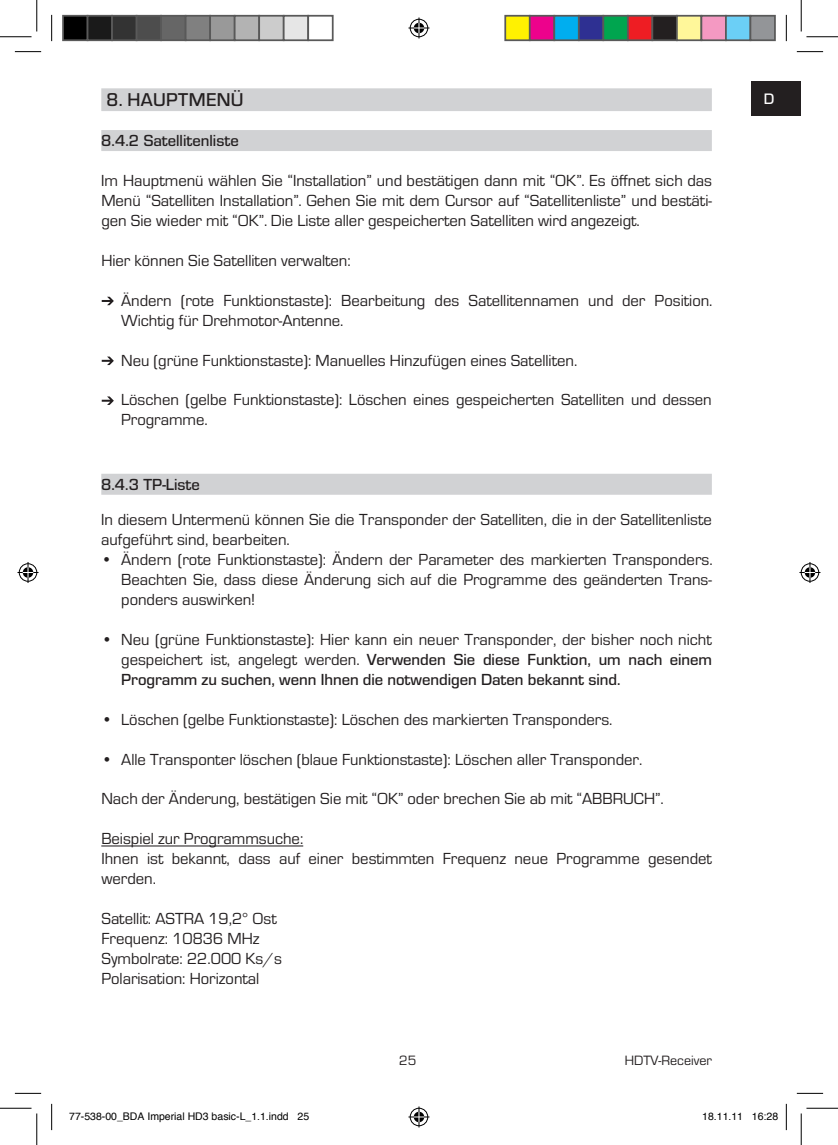
<style>
.page{position:relative;width:838px;height:1145px;background:#fff}
.page>*{position:absolute;margin:0;border:0;box-sizing:border-box;transform-origin:0 0}
.t1{font:500 19.25px "Eurostile OT";color:#231f20}
.t2{font:16.62px/19.9px "Eurostile OT";color:#231f20}
.t3{font:500 16.62px "Eurostile OT";color:#231f20}
.t4{font:500 15.75px "Eurostile OT";color:#fff}
.t5{font:14px "Eurostile OT";color:#231f20}
.t6{font:10.5px "Helvetica";color:#000}
.s1{font-weight:500}
</style>
<div class="page">
<div style="left:751px;top:81px;width:50px;height:35px;background:#231f20"></div>
<div style="left:101px;top:130px;width:610px;height:21px;background:#d1d2d4"></div>
<div style="left:101px;top:474px;width:610px;height:21px;background:#d1d2d4"></div>
<hr style="left:101px;top:845px;width:202px;height:2px;background:#231f20">
<svg style="left:102px;top:297px;width:12px;height:8px"></svg>
<svg style="left:102px;top:357px;width:12px;height:8px"></svg>
<svg style="left:102px;top:396px;width:12px;height:9px"></svg>
<div style="left:101px;top:88px;width:610px;height:23px;background:#d1d2d4"></div>
<svg style="left:15px;top:51px;width:26px;height:1px"></svg>
<svg style="left:796px;top:51px;width:27px;height:1px"></svg>
<svg style="left:15px;top:1093px;width:26px;height:1px"></svg>
<svg style="left:796px;top:1093px;width:27px;height:1px"></svg>
<svg style="left:51px;top:15px;width:1px;height:26px"></svg>
<svg style="left:51px;top:1104px;width:1px;height:26px"></svg>
<svg style="left:786px;top:15px;width:1px;height:26px"></svg>
<svg style="left:786px;top:1104px;width:1px;height:26px"></svg>
<hr style="left:0;top:36px;width:32px;height:1px;background:#000">
<hr style="left:806px;top:36px;width:31px;height:1px;background:#000">
<hr style="left:0;top:1108px;width:32px;height:1px;background:#000">
<hr style="left:806px;top:1108px;width:31px;height:1px;background:#000">
<hr style="left:36px;top:0;width:1px;height:31px;background:#000">
<hr style="left:36px;top:1113px;width:1px;height:32px;background:#000">
<hr style="left:800px;top:0;width:1px;height:31px;background:#000">
<hr style="left:800px;top:1113px;width:1px;height:32px;background:#000">
<svg style="left:408px;top:18px;width:21px;height:21px"></svg>
<svg style="left:408px;top:1106px;width:21px;height:21px"></svg>
<svg style="left:18px;top:562px;width:21px;height:21px"></svg>
<svg style="left:799px;top:562px;width:21px;height:21px"></svg>
<div style="left:63px;top:16px;width:25px;height:24px;background:#000"></div>
<div style="left:62px;top:15px;width:26px;height:26px;border:2px solid #595959"></div>
<div style="left:88px;top:16px;width:24px;height:24px;background:#1a1a1a"></div>
<div style="left:87px;top:15px;width:26px;height:26px;border:2px solid #595959"></div>
<div style="left:112px;top:16px;width:25px;height:24px;background:#333"></div>
<div style="left:111px;top:15px;width:26px;height:26px;border:2px solid #595959"></div>
<div style="left:137px;top:16px;width:24px;height:24px;background:#4d4d4d"></div>
<div style="left:136px;top:15px;width:26px;height:26px;border:2px solid #595959"></div>
<div style="left:161px;top:16px;width:25px;height:24px;background:#666"></div>
<div style="left:160px;top:15px;width:26px;height:26px;border:2px solid #595959"></div>
<div style="left:186px;top:16px;width:24px;height:24px;background:#808080"></div>
<div style="left:185px;top:15px;width:26px;height:26px;border:2px solid #595959"></div>
<div style="left:210px;top:16px;width:25px;height:24px;background:#999"></div>
<div style="left:209px;top:15px;width:26px;height:26px;border:2px solid #595959"></div>
<div style="left:235px;top:16px;width:24px;height:24px;background:#b3b3b3"></div>
<div style="left:234px;top:15px;width:26px;height:26px;border:2px solid #595959"></div>
<div style="left:259px;top:16px;width:25px;height:24px;background:#ccc"></div>
<div style="left:258px;top:15px;width:26px;height:26px;border:2px solid #595959"></div>
<div style="left:284px;top:16px;width:24px;height:24px;background:#e6e6e6"></div>
<div style="left:283px;top:15px;width:26px;height:26px;border:2px solid #595959"></div>
<div style="left:307px;top:15px;width:26px;height:26px;border:2px solid #595959"></div>
<div style="left:505px;top:16px;width:24px;height:24px;background:#fff101"></div>
<div style="left:504px;top:15px;width:26px;height:26px;border:2px solid #595959"></div>
<div style="left:529px;top:16px;width:25px;height:24px;background:#ed028c"></div>
<div style="left:529px;top:15px;width:26px;height:26px;border:2px solid #595959"></div>
<div style="left:554px;top:16px;width:24px;height:24px;background:#00aeef"></div>
<div style="left:553px;top:15px;width:26px;height:26px;border:2px solid #595959"></div>
<div style="left:578px;top:16px;width:25px;height:24px;background:#2e3092"></div>
<div style="left:578px;top:15px;width:26px;height:26px;border:2px solid #595959"></div>
<div style="left:603px;top:16px;width:24px;height:24px;background:#00a54f"></div>
<div style="left:602px;top:15px;width:26px;height:26px;border:2px solid #595959"></div>
<div style="left:627px;top:16px;width:25px;height:24px;background:#ee1d23"></div>
<div style="left:627px;top:15px;width:26px;height:26px;border:2px solid #595959"></div>
<div style="left:652px;top:16px;width:24px;height:24px;background:#231f20"></div>
<div style="left:651px;top:15px;width:26px;height:26px;border:2px solid #595959"></div>
<div style="left:676px;top:16px;width:25px;height:24px;background:#fff79a"></div>
<div style="left:676px;top:15px;width:26px;height:26px;border:2px solid #595959"></div>
<div style="left:701px;top:16px;width:24px;height:24px;background:#f499c2"></div>
<div style="left:700px;top:15px;width:26px;height:26px;border:2px solid #595959"></div>
<div style="left:725px;top:16px;width:25px;height:24px;background:#6bcff6"></div>
<div style="left:725px;top:15px;width:26px;height:26px;border:2px solid #595959"></div>
<div style="left:750px;top:16px;width:24px;height:24px;background:#939598"></div>
<div style="left:749px;top:15px;width:26px;height:26px;border:2px solid #595959"></div>
<p class="t1" style="left:106px;top:89px;width:40px">8. Haup</p>
<p class="t1" style="left:178px;top:89px;width:67px">tme nü</p>
<p class="t3" style="left:101px;top:131px;width:139px">8.4.2 Satellitenliste</p>
<p class="t2" style="left:101px;top:171px;width:612px;text-align:justify">Im Hauptmenü wählen Sie “Installation” und bestätigen dann mit “OK”. Es öffnet sich das Menü “Satelliten Installation”. Gehen Sie mit dem Cursor auf “Satellitenliste” und bestäti&shy;gen Sie wieder mit “OK”. Die Liste aller gespeicherten Satelliten wird angezeigt.</p>
<p class="t2" style="left:101px;top:251px;width:251px">Hier können Sie Satelliten verwalten:</p>
<p class="t2" style="left:121px;top:291px;width:593px">Ändern (rote Funktionstaste): Bearbeitung des Satellitennamen und der Position.<br>Wichtig für Drehmotor-Antenne.</p>
<p class="t2" style="left:121px;top:350px;width:457px">Neu (grüne Funktionstaste): Manuelles Hinzufügen eines Satelliten.</p>
<p class="t2" style="left:121px;top:390px;width:592px">Löschen (gelbe Funktionstaste): Löschen eines gespeicherten Satelliten und dessen<br>Programme.</p>
<p class="t3" style="left:101px;top:475px;width:100px">8.4.3 TP-Liste</p>
<p class="t2" style="left:101px;top:510px;width:612px">In diesem Untermenü können Sie die Transponder der Satelliten, die in der Satellitenliste aufgeführt sind, bearbeiten.</p>
<p class="t2" style="left:121px;top:550px;width:593px;text-align:justify;text-indent:-20px">• Ändern (rote Funktionstaste): Ändern der Parameter des markierten Transponders.<br>Beachten Sie, dass diese Änderung sich auf die Programme des geänderten Trans&shy;ponders auswirken!</p>
<p class="t2" style="left:121px;top:630px;width:592px;text-align:justify;text-indent:-20px">• Neu (grüne Funktionstaste): Hier kann ein neuer Transponder, der bisher noch nicht gespeichert ist, angelegt werden. <span class="s1">Verwenden Sie diese Funktion, um nach einem Programm zu suchen, wenn Ihnen die notwendigen Daten bekannt sind.</span></p>
<p class="t2" style="left:101px;top:710px;width:512px">• Löschen (gelbe Funktionstaste): Löschen des markierten Transponders.</p>
<p class="t2" style="left:101px;top:749px;width:542px">• Alle Transponter löschen (blaue Funktionstaste): Löschen aller Transponder.</p>
<p class="t2" style="left:101px;top:789px;width:564px">Nach der Änderung, bestätigen Sie mit “OK” oder brechen Sie ab mit “ABBRUCH”.</p>
<p class="t2" style="left:101px;top:829px;width:612px">Beispiel zur Programmsuche:<br>Ihnen ist bekannt, dass auf einer bestimmten Frequenz neue Programme gesendet werden.</p>
<p class="t2" style="left:101px;top:909px;width:182px">Satellit: ASTRA 19,2° Ost<br>Frequenz: 10836 MHz<br>Symbolrate: 22.000 Ks/s<br>Polarisation: Horizontal</p>
<p class="t5" style="left:399px;top:1053px;width:19px">25</p>
<p class="t5" style="left:624px;top:1053px;width:89px">HDTV-Receiver</p>
<p class="t4" style="left:763px;top:91px;width:12px">D</p>
<p class="t6" style="left:69px;top:1108px;width:241px">77-538-00_BDA Imperial HD3 basic-L_1.1.indd 25</p>
<p class="t6" style="left:702px;top:1108px;width:77px">18.11.11 16:28</p>
</div>
